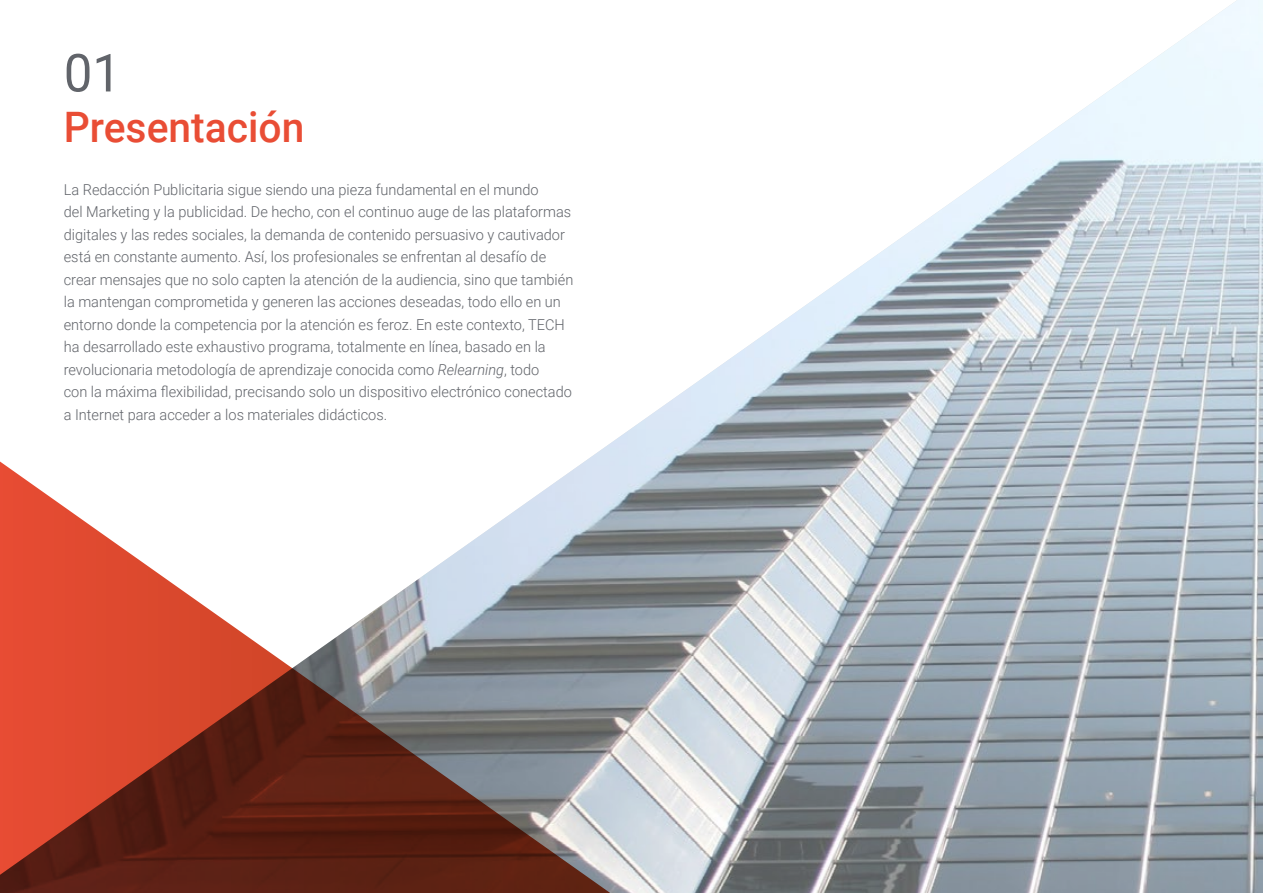
<style>
.page{position:relative;width:1263px;height:893px;background:#fff}
.page>*{position:absolute;margin:0;border:0;box-sizing:border-box;transform-origin:0 0}
.t1{font:52.5px "Roboto";color:#61646a}
.t2{font:500 42px "Roboto";color:#e94d35}
.t3{font:300 15px/22.5px "Roboto";color:#61646a}
.s1{font-style:italic}
</style>
<div class="page">
<img style="left:607px;top:0;width:656px;height:893px">
<svg style="left:0;top:446px;width:640px;height:447px"></svg>
<h1 class="t1" style="left:64px;top:36px;width:59px">01</h1>
<h2 class="t2" style="left:64px;top:98px;width:242px">Presentación</h2>
<p class="t3" style="left:64px;top:177px;width:511px">La Redacción Publicitaria sigue siendo una pieza fundamental en el mundo<br>del Marketing y la publicidad. De hecho, con el continuo auge de las plataformas digitales y las redes sociales, la demanda de contenido persuasivo y cautivador está en constante aumento. Así, los profesionales se enfrentan al desafío de crear mensajes que no solo capten la atención de la audiencia, sino que también la mantengan comprometida y generen las acciones deseadas, todo ello en un entorno donde la competencia por la atención es feroz. En este contexto, TECH ha desarrollado este exhaustivo programa, totalmente en línea, basado en la revolucionaria metodología de aprendizaje conocida como <span class="s1">Relearning</span>, todo<br>con la máxima flexibilidad, precisando solo un dispositivo electrónico conectado a Internet para acceder a los materiales didácticos.</p>
</div>
